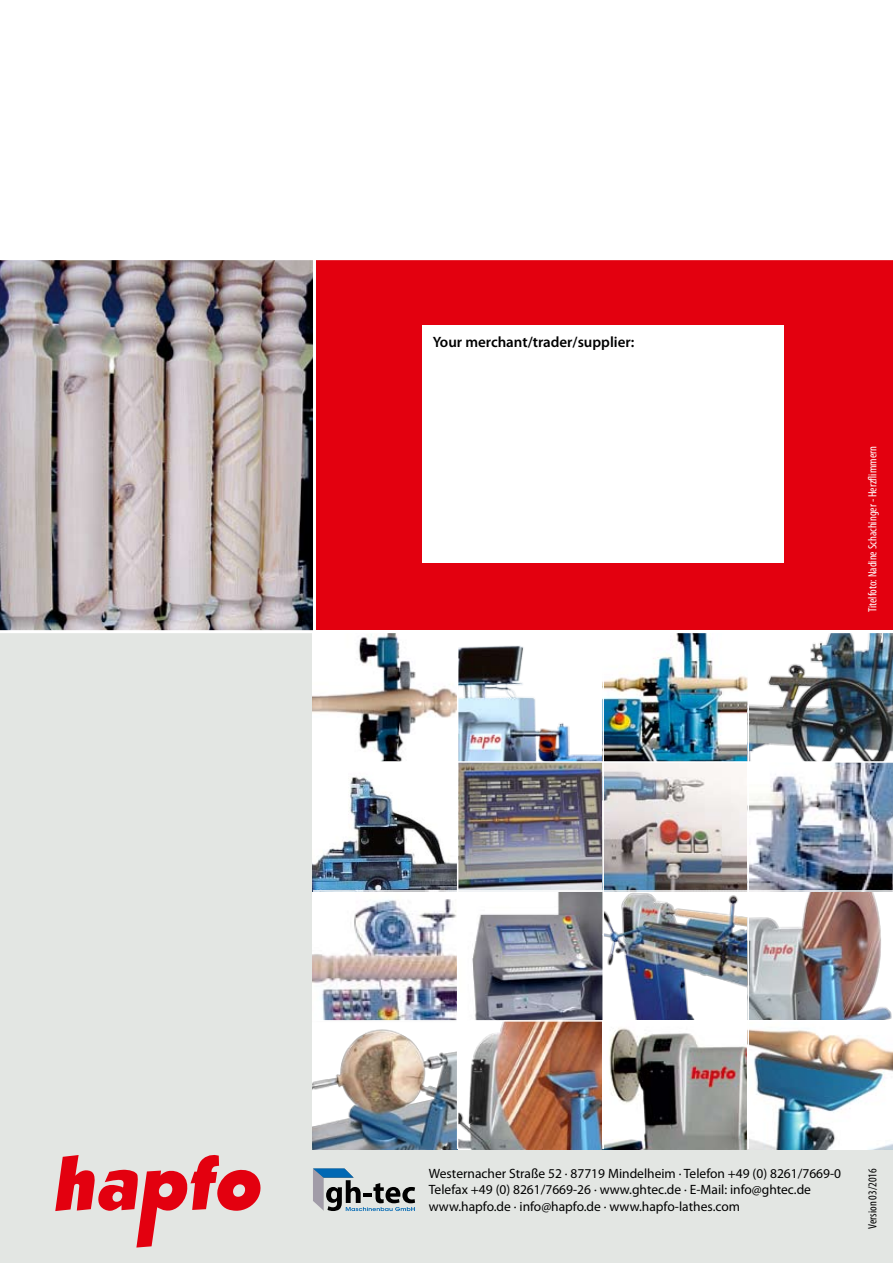
<style>
.page{position:relative;width:893px;height:1263px;background:#e3e6e3}
.page>*{position:absolute;margin:0;border:0;box-sizing:border-box;transform-origin:0 0}
.t1{font:600 15px "Myriad Pro";color:#000}
.t2{font:13.5px/16.5px "Myriad Pro";color:#000}
.t3{font:condensed 12px "Myriad Pro";color:#fff}
.t4{font:condensed 12px "Myriad Pro";color:#000}
</style>
<div class="page">
<div style="left:0;top:0;width:893px;height:631px;background:#e3000f"></div>
<div style="left:0;top:0;width:893px;height:256px;background:#fff"></div>
<svg style="left:313px;top:1168px;width:102px;height:43px"></svg>
<hr style="left:313px;top:257px;width:3px;height:376px;background:#fff">
<div style="left:423px;top:325px;width:361px;height:237px;background:#fff"></div>
<svg style="left:55px;top:1155px;width:205px;height:92px"></svg>
<img style="left:313px;top:633px;width:580px;height:516px">
<hr style="left:313px;top:761px;width:580px;height:2px;background:#fff">
<hr style="left:313px;top:890px;width:580px;height:2px;background:#fff">
<hr style="left:313px;top:1020px;width:580px;height:1px;background:#fff">
<hr style="left:457px;top:633px;width:1px;height:516px;background:#fff">
<hr style="left:602px;top:633px;width:2px;height:516px;background:#fff">
<hr style="left:747px;top:633px;width:2px;height:516px;background:#fff">
<img style="left:0;top:260px;width:313px;height:370px">
<hr style="left:0;top:630px;width:893px;height:3px;background:#fff">
<hr style="left:0;top:256px;width:893px;height:4px;background:#fff">
<p class="t1" style="left:433px;top:332px;width:203px">Your merchant/trader/supplier:</p>
<p class="t3" style="left:865px;top:612px;width:168px;rotate:-90deg">Titelfoto: Nadine Schachinger - Herzflimmern</p>
<p class="t2" style="left:429px;top:1165px;width:414px">Westernacher Straße 52 · 87719 Mindelheim · Telefon +49 (0) 8261/7669-0<br>Telefax +49 (0) 8261/7669-26 · www.ghtec.de · E-Mail: info@ghtec.de www.hapfo.de · info@hapfo.de · www.hapfo-lathes.com</p>
<p class="t4" style="left:865px;top:1228px;width:62px;rotate:-90deg">Version 03/2016</p>
</div>
